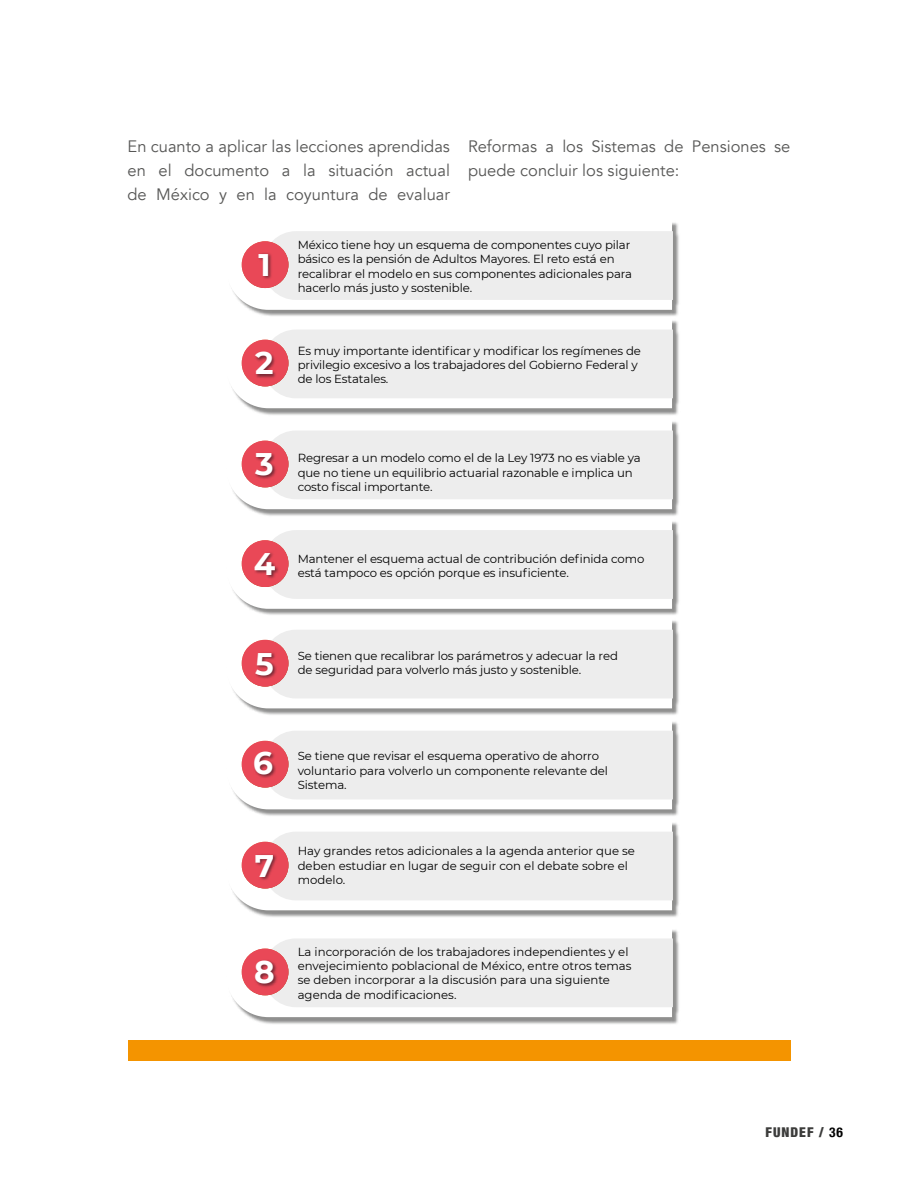
<style>
.page{position:relative;width:918px;height:1188px;background:#fff}
.page>*{position:absolute;margin:0;border:0;box-sizing:border-box;transform-origin:0 0}
.t1{font:700 31.2px "Montserrat";color:#fff}
.t2{font:16.5px/24px "Avenir";color:#575756;text-align:justify}
.t3{font:900 condensed 13.5px "Helvetica Neue";letter-spacing:.075em;color:#3c3c3b}
.t4{font:11.7px/14.2px "Montserrat";letter-spacing:-.01em;color:#000}
.s1{font-weight:700;color:#000}
</style>
<div class="page">
<div style="left:128px;top:1040px;width:662px;height:21px;background:#f49400"></div>
<img style="left:249px;top:222px;width:430px;height:193px">
<svg style="left:231px;top:222px;width:442px;height:88px"></svg>
<img style="left:242px;top:241px;width:47px;height:47px">
<div style="left:242px;top:241px;width:47px;height:47px;background:#e94857;border-radius:50%"></div>
<img style="left:255px;top:253px;width:21px;height:37px">
<svg style="left:231px;top:319px;width:442px;height:89px"></svg>
<img style="left:242px;top:340px;width:47px;height:46px">
<div style="left:242px;top:340px;width:47px;height:46px;background:#e94857;border-radius:50%"></div>
<img style="left:252px;top:352px;width:27px;height:36px">
<img style="left:249px;top:422px;width:430px;height:94px">
<svg style="left:232px;top:421px;width:441px;height:88px"></svg>
<img style="left:242px;top:441px;width:47px;height:46px">
<div style="left:242px;top:441px;width:47px;height:46px;background:#e94857;border-radius:50%"></div>
<img style="left:252px;top:453px;width:27px;height:36px">
<img style="left:251px;top:521px;width:428px;height:94px">
<svg style="left:232px;top:521px;width:441px;height:88px"></svg>
<img style="left:242px;top:540px;width:47px;height:47px">
<div style="left:242px;top:540px;width:47px;height:47px;background:#e94857;border-radius:50%"></div>
<img style="left:251px;top:552px;width:29px;height:37px">
<img style="left:249px;top:621px;width:430px;height:94px">
<svg style="left:232px;top:620px;width:441px;height:88px"></svg>
<img style="left:242px;top:640px;width:47px;height:47px">
<div style="left:242px;top:640px;width:47px;height:47px;background:#e94857;border-radius:50%"></div>
<img style="left:252px;top:652px;width:27px;height:36px">
<img style="left:249px;top:722px;width:430px;height:94px">
<svg style="left:231px;top:722px;width:442px;height:87px"></svg>
<img style="left:242px;top:741px;width:47px;height:47px">
<div style="left:242px;top:741px;width:47px;height:47px;background:#e94857;border-radius:50%"></div>
<img style="left:250px;top:745px;width:29px;height:43px">
<img style="left:249px;top:823px;width:430px;height:94px">
<svg style="left:231px;top:823px;width:442px;height:87px"></svg>
<img style="left:242px;top:842px;width:47px;height:47px">
<div style="left:242px;top:842px;width:47px;height:47px;background:#e94857;border-radius:50%"></div>
<img style="left:252px;top:854px;width:28px;height:36px">
<img style="left:249px;top:930px;width:430px;height:94px">
<svg style="left:231px;top:930px;width:442px;height:87px"></svg>
<img style="left:242px;top:949px;width:47px;height:46px">
<div style="left:242px;top:949px;width:47px;height:46px;background:#e94857;border-radius:50%"></div>
<img style="left:251px;top:960px;width:29px;height:37px">
<h2 class="t2" style="left:128px;top:134px;width:324px">En cuanto a aplicar las lecciones aprendidas en el documento a la situación actual de México y en la coyuntura de evaluar</h2>
<h2 class="t2" style="left:468px;top:134px;width:324px">Reformas a los Sistemas de Pensiones se puede concluir los siguiente:</h2>
<h1 class="t1" style="left:258px;top:242px;width:14px">1</h1>
<h1 class="t1" style="left:255px;top:341px;width:20px">2</h1>
<p class="t4" style="left:298px;top:237px;width:336px">México tiene hoy un esquema de componentes cuyo pilar básico es la pensión de Adultos Mayores. El reto está en recalibrar el modelo en sus componentes adicionales para hacerlo más justo y sostenible.</p>
<p class="t4" style="left:298px;top:343px;width:345px">Es muy importante identificar y modificar los regímenes de privilegio excesivo a los trabajadores del Gobierno Federal y de los Estatales.</p>
<h1 class="t1" style="left:255px;top:442px;width:20px">3</h1>
<p class="t4" style="left:298px;top:451px;width:345px">Regresar a un modelo como el de la Ley 1973 no es viable ya que no tiene un equilibrio actuarial razonable e implica un costo fiscal importante.</p>
<h1 class="t1" style="left:254px;top:541px;width:23px">4</h1>
<p class="t4" style="left:298px;top:551px;width:348px">Mantener el esquema actual de contribución definida como está tampoco es opción porque es insuficiente.</p>
<h1 class="t1" style="left:255px;top:641px;width:20px">5</h1>
<p class="t4" style="left:298px;top:648px;width:322px">Se tienen que recalibrar los parámetros y adecuar la red de seguridad para volverlo más justo y sostenible.</p>
<h1 class="t1" style="left:253px;top:741px;width:21px">6</h1>
<h1 class="t1" style="left:255px;top:843px;width:21px">7</h1>
<p class="t4" style="left:298px;top:749px;width:312px">Se tiene que revisar el esquema operativo de ahorro voluntario para volverlo un componente relevante del<br>Sistema.</p>
<p class="t4" style="left:298px;top:844px;width:339px">Hay grandes retos adicionales a la agenda anterior que se deben estudiar en lugar de seguir con el debate sobre el modelo.</p>
<h1 class="t1" style="left:254px;top:950px;width:22px">8</h1>
<p class="t4" style="left:298px;top:944px;width:335px">La incorporación de los trabajadores independientes y el envejecimiento poblacional de México, entre otros temas se deben incorporar a la discusión para una siguiente agenda de modificaciones.</p>
<p class="t3" style="left:765px;top:1121px;width:79px">FUNDEF / <span class="s1">36</span></p>
</div>
